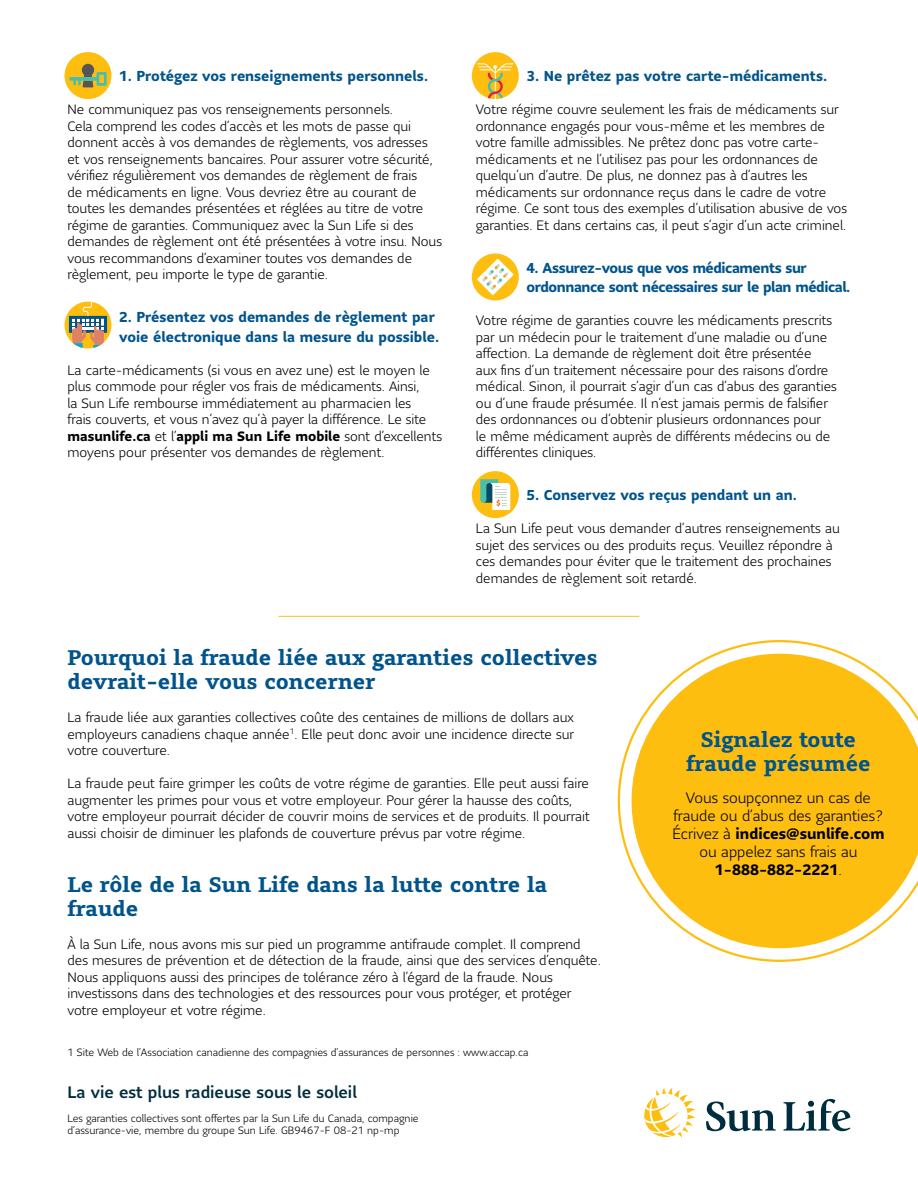
<style>
.page{position:relative;width:918px;height:1188px;background:#fff}
.page>*{position:absolute;margin:0;border:0;box-sizing:border-box;transform-origin:0 0}
.t1{font:700 21px/24px "Sun Life Serif";color:#00548b}
.t2{font:500 16.5px "Sun Life Sans";color:#002d3d}
.t3{font:300 15px/18px "Sun Life Sans";color:#000;text-align:center}
.t4{font:700 14.25px/19.5px "Sun Life Sans";color:#00548b}
.t5{font:700 14.25px/19.5px "Sun Life Sans";letter-spacing:-.03em;color:#00548b}
.t6{font:300 13.5px/16.5px "Sun Life Sans";color:#000}
.t7{font:300 10.5px/12px "Sun Life Sans";color:#000}
.s1{font-weight:700}
</style>
<div class="page">
<div style="left:65px;top:52px;width:46px;height:47px;background:#febe10;border-radius:50%"></div>
<svg style="left:69px;top:64px;width:38px;height:23px"></svg>
<div style="left:472px;top:52px;width:47px;height:47px;background:#febe10;border-radius:50%"></div>
<svg style="left:477px;top:63px;width:36px;height:36px"></svg>
<svg style="left:65px;top:302px;width:46px;height:47px"></svg>
<svg style="left:69px;top:302px;width:38px;height:46px"></svg>
<div style="left:472px;top:253px;width:47px;height:47px;background:#febe10;border-radius:50%"></div>
<svg style="left:477px;top:259px;width:37px;height:36px"></svg>
<svg style="left:482px;top:264px;width:26px;height:26px"></svg>
<div style="left:472px;top:471px;width:47px;height:47px;background:#febe10;border-radius:50%"></div>
<svg style="left:480px;top:479px;width:30px;height:31px"></svg>
<hr style="left:279px;top:616px;width:360px;height:1px;background:#febe10">
<svg style="left:618px;top:640px;width:228px;height:322px"></svg>
<svg style="left:632px;top:654px;width:286px;height:294px;fill:#febe10"></svg>
<svg style="left:706px;top:1102px;width:70px;height:29px"></svg>
<svg style="left:784px;top:1099px;width:66px;height:32px"></svg>
<svg style="left:644px;top:1088px;width:51px;height:50px"></svg>
<p class="t4" style="left:119px;top:66px;width:310px">1. Protégez vos renseignements personnels.</p>
<p class="t6" style="left:68px;top:101px;width:376px">Ne communiquez pas vos renseignements personnels.<br>Cela comprend les codes d’accès et les mots de passe qui donnent accès à vos demandes de règlements, vos adresses et vos renseignements bancaires. Pour assurer votre sécurité, vérifiez régulièrement vos demandes de règlement de frais<br>de médicaments en ligne. Vous devriez être au courant de toutes les demandes présentées et réglées au titre de votre régime de garanties. Communiquez avec la Sun Life si des demandes de règlement ont été présentées à votre insu. Nous vous recommandons d’examiner toutes vos demandes de règlement, peu importe le type de garantie.</p>
<p class="t4" style="left:119px;top:307px;width:322px">2. Présentez vos demandes de règlement par voie électronique dans la mesure du possible.</p>
<p class="t6" style="left:68px;top:361px;width:376px">La carte-médicaments (si vous en avez une) est le moyen le plus commode pour régler vos frais de médicaments. Ainsi,<br>la Sun Life rembourse immédiatement au pharmacien les<br>frais couverts, et vous n’avez qu’à payer la différence. Le site <span class="s1">masunlife.ca</span> et l’<span class="s1">appli ma Sun Life mobile</span> sont d’excellents moyens pour présenter vos demandes de règlement.</p>
<p class="t4" style="left:526px;top:66px;width:302px">3. Ne prêtez pas votre carte-médicaments.</p>
<p class="t6" style="left:476px;top:101px;width:373px">Votre régime couvre seulement les frais de médicaments sur ordonnance engagés pour vous-même et les membres de votre famille admissibles. Ne prêtez donc pas votre carte&shy;médicaments et ne l’utilisez pas pour les ordonnances de quelqu’un d’autre. De plus, ne donnez pas à d’autres les médicaments sur ordonnance reçus dans le cadre de votre régime. Ce sont tous des exemples d’utilisation abusive de vos garanties. Et dans certains cas, il peut s’agir d’un acte criminel.</p>
<p class="t5" style="left:526px;top:258px;width:325px">4. Assurez-vous que vos médicaments sur ordonnance sont nécessaires sur le plan médical.</p>
<p class="t6" style="left:476px;top:312px;width:362px">Votre régime de garanties couvre les médicaments prescrits par un médecin pour le traitement d’une maladie ou d’une affection. La demande de règlement doit être présentée<br>aux fins d’un traitement nécessaire pour des raisons d’ordre médical. Sinon, il pourrait s’agir d’un cas d’abus des garanties ou d’une fraude présumée. Il n’est jamais permis de falsifier des ordonnances ou d’obtenir plusieurs ordonnances pour<br>le même médicament auprès de différents médecins ou de différentes cliniques.</p>
<p class="t4" style="left:526px;top:485px;width:272px">5. Conservez vos reçus pendant un an.</p>
<p class="t6" style="left:476px;top:520px;width:365px">La Sun Life peut vous demander d’autres renseignements au sujet des services ou des produits reçus. Veuillez répondre à ces demandes pour éviter que le traitement des prochaines demandes de règlement soit retardé.</p>
<h1 class="t1" style="left:68px;top:646px;width:532px">Pourquoi la fraude liée aux garanties collectives devrait-elle vous concerner</h1>
<p class="t6" style="left:68px;top:709px;width:508px;text-align:justify">La fraude liée aux garanties collectives coûte des centaines de millions de dollars aux employeurs canadiens chaque année<sup>1</sup>. Elle peut donc avoir une incidence directe sur votre couverture.</p>
<p class="t6" style="left:68px;top:775px;width:524px">La fraude peut faire grimper les coûts de votre régime de garanties. Elle peut aussi faire augmenter les primes pour vous et votre employeur. Pour gérer la hausse des coûts, votre employeur pourrait décider de couvrir moins de services et de produits. Il pourrait aussi choisir de diminuer les plafonds de couverture prévus par votre régime.</p>
<h1 class="t1" style="left:68px;top:872px;width:481px">Le rôle de la Sun Life dans la lutte contre la fraude</h1>
<p class="t6" style="left:68px;top:936px;width:535px">À la Sun Life, nous avons mis sur pied un programme antifraude complet. Il comprend des mesures de prévention et de détection de la fraude, ainsi que des services d’enquête.<br>Nous appliquons aussi des principes de tolérance zéro à l’égard de la fraude. Nous investissons dans des technologies et des ressources pour vous protéger, et protéger votre employeur et votre régime.</p>
<p class="t7" style="left:68px;top:1046px;width:462px">1 Site Web de l’Association canadienne des compagnies d’assurances de personnes : www.accap.ca</p>
<p class="t2" style="left:68px;top:1081px;width:291px">La vie est plus radieuse sous le soleil</p>
<p class="t7" style="left:68px;top:1112px;width:353px">Les garanties collectives sont offertes par la Sun Life du Canada, compagnie d’assurance-vie, membre du groupe Sun Life. GB9467-F 08-21 np-mp</p>
<h1 class="t1" style="left:686px;top:728px;width:186px;text-align:center">Signalez toute fraude présumée</h1>
<p class="t3" style="left:672px;top:788px;width:214px">Vous soupçonnez un cas de fraude ou d’abus des garanties?<br>Écrivez à <span class="s1">indices@sunlife.com </span>ou appelez sans frais au<br><span class="s1">1-888-882-2221</span>.</p>
</div>
